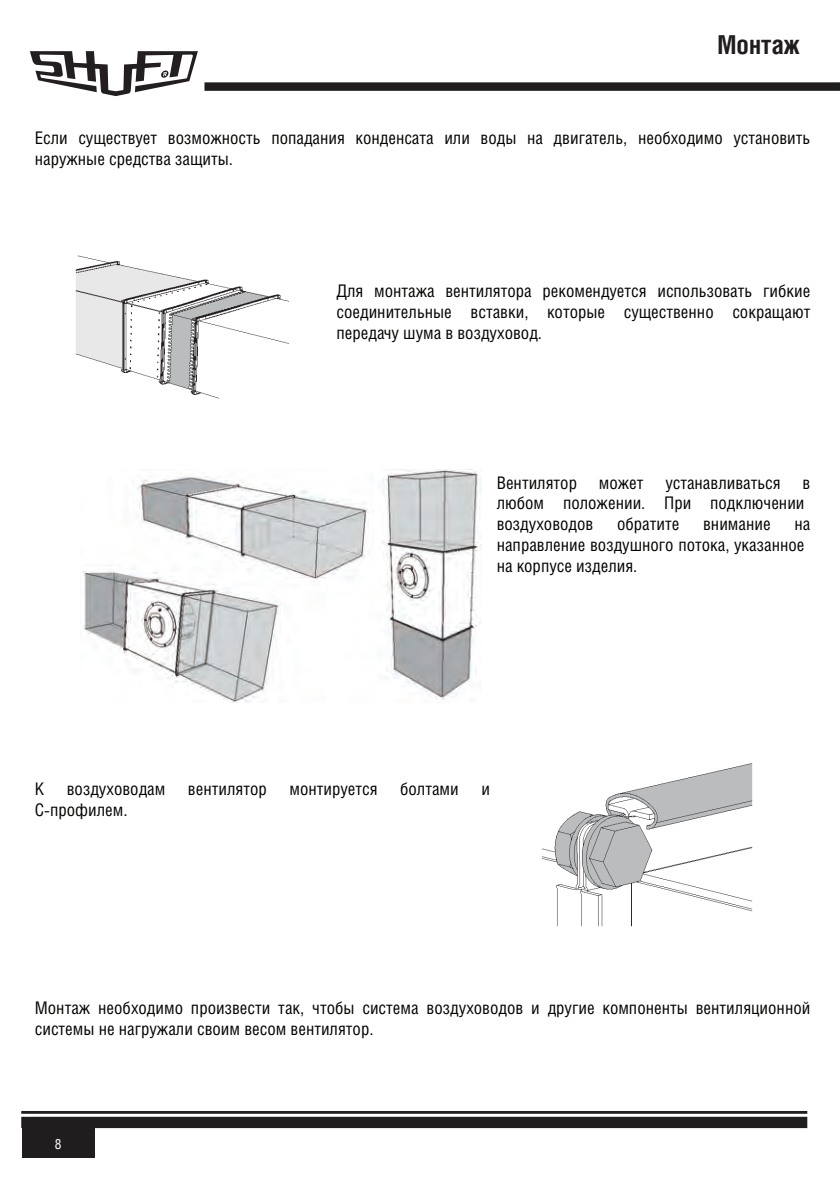
<style>
.page{position:relative;width:840px;height:1191px;background:#fff}
.page>*{position:absolute;margin:0;border:0;box-sizing:border-box;transform-origin:0 0}
.t1{font:700 26px "Helios Cond";color:#201d1e}
.t2{font:17.4px/20.8px "Helios Cond";color:#040503}
.t3{font:14px "Helios Cond C";color:#fff}
</style>
<div class="page">
<div style="left:204px;top:82px;width:635px;height:9px;background:#201d1e"></div>
<div style="left:21px;top:1116px;width:785px;height:12px;background:#201d1e"></div>
<hr style="left:21px;top:1111px;width:785px;height:2px;background:#201d1e">
<div style="left:22px;top:1127px;width:73px;height:31px;background:#201d1e"></div>
<img style="left:75px;top:255px;width:213px;height:144px">
<img style="left:80px;top:469px;width:401px;height:233px">
<img style="left:541px;top:763px;width:212px;height:164px">
<svg style="left:30px;top:51px;width:168px;height:45px"></svg>
<h1 class="t1" style="left:717px;top:29px;width:84px">Монтаж</h1>
<p class="t2" style="left:35px;top:127px;width:776px">Если существует возможность попадания конденсата или воды на двигатель, необходимо установить наружные средства защиты.</p>
<p class="t2" style="left:336px;top:280px;width:475px;text-align:justify">Для монтажа вентилятора pекомендуется использовать гибкие соединительные вставки, которые существенно сокращают передачу шума в воздуховод.</p>
<p class="t2" style="left:496px;top:471px;width:82px">Вентилятор</p>
<p class="t2" style="left:598px;top:471px;width:46px">может</p>
<p class="t2" style="left:665px;top:471px;width:117px">устанавливаться</p>
<p class="t2" style="left:496px;top:471px;width:315px;text-indent:306px">в любом положении. При подключении воздуховодов</p>
<p class="t2" style="left:616px;top:513px;width:64px">обратите</p>
<p class="t2" style="left:702px;top:513px;width:69px">внимание</p>
<p class="t2" style="left:496px;top:513px;width:315px;text-indent:297px">на направление воздушного потока, указанное на корпусе изделия.</p>
<p class="t2" style="left:35px;top:778px;width:11px">К</p>
<p class="t2" style="left:67px;top:778px;width:100px">воздуховодам</p>
<p class="t2" style="left:188px;top:778px;width:80px">вентилятор</p>
<p class="t2" style="left:289px;top:778px;width:90px">монтируется</p>
<p class="t2" style="left:400px;top:778px;width:60px">болтами</p>
<p class="t2" style="left:481px;top:778px;width:10px">и</p>
<p class="t2" style="left:35px;top:799px;width:94px">С-профилем.</p>
<p class="t2" style="left:35px;top:997px;width:776px">Монтаж необходимо произвести так, чтобы система воздуховодов и другие компоненты вентиляционной системы не нагружали своим весом вентилятор.</p>
<p class="t3" style="left:55px;top:1135px;width:8px">8</p>
</div>
